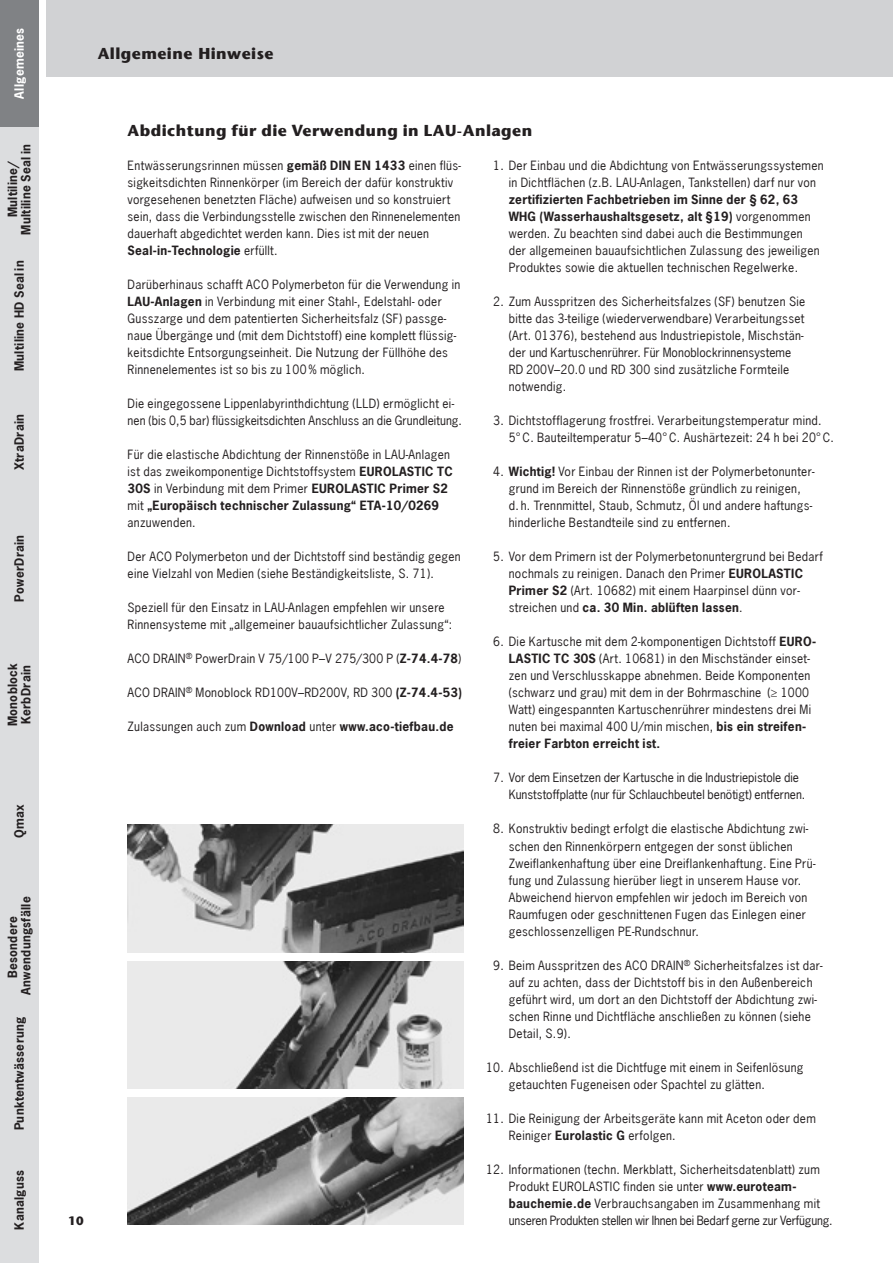
<style>
.page{position:relative;width:893px;height:1263px;background:#fff}
.page>*{position:absolute;margin:0;border:0;box-sizing:border-box;transform-origin:0 0}
.Headline{font:700 15.75px "Stone Sans";letter-spacing:.03em;color:#231f20}
.Fließtext{font:12px/17px "News Gothic";letter-spacing:.025em;color:#231f20}
.Fließtext-2{font:700 12px/13.5px "News Gothic";letter-spacing:.025em;color:#231f20;text-align:center}
.Fließtext-3{font:12px/17px "News Gothic";color:#231f20}
.Fließtext-4{font:12px/17px "News Gothic";letter-spacing:-.015em;color:#231f20}
.t1{font:700 12px "News Gothic";letter-spacing:.025em;color:#fff}
.t2{font:700 12px "Stone Sans";color:#231f20}
.s1{font-weight:700}
.s2{font-weight:400}
</style>
<div class="page">
<div style="left:0;top:0;width:38px;height:1263px;background:#dcdddf"></div>
<div style="left:0;top:0;width:38px;height:126px;background:#808285"></div>
<div style="left:47px;top:0;width:846px;height:77px;background:#d1d2d4"></div>
<img style="left:128px;top:825px;width:335px;height:127px">
<img style="left:128px;top:1097px;width:335px;height:128px">
<img style="left:128px;top:961px;width:335px;height:128px">
<p class="t1" style="left:11px;top:99px;width:72px;rotate:-90deg">Allgemeines</p>
<p class="Fließtext-2" style="left:6px;top:235px;width:92px;rotate:-90deg">Multiline/<br>Multiline Seal in</p>
<p class="Fließtext-2" style="left:12px;top:371px;width:112px;rotate:-90deg">Multiline HD Seal in</p>
<p class="Fließtext-2" style="left:12px;top:470px;width:57px;rotate:-90deg">XtraDrain</p>
<p class="Fließtext-2" style="left:12px;top:602px;width:69px;rotate:-90deg">PowerDrain</p>
<p class="Fließtext-2" style="left:6px;top:726px;width:65px;text-align:left;rotate:-90deg">Monoblock<br>KerbDrain</p>
<p class="Fließtext-2" style="left:12px;top:838px;width:35px;rotate:-90deg">Qmax</p>
<p class="Fließtext-2" style="left:6px;top:994px;width:99px;rotate:-90deg">Besondere<br>Anwendungsfälle</p>
<p class="Fließtext-2" style="left:12px;top:1130px;width:115px;rotate:-90deg">Punktentwässerung</p>
<p class="Fließtext-2" style="left:12px;top:1230px;width:61px;rotate:-90deg">Kanalguss</p>
<h1 class="Headline" style="left:98px;top:44px;width:177px">Allgemeine Hinweise</h1>
<p class="t2" style="left:68px;top:1213px;width:17px">10</p>
<p class="Headline" style="left:128px;top:121px;width:406px">Abdichtung für die Verwendung in LAU-Anlagen</p>
<p class="Fließtext" style="left:128px;top:157px;width:335px">Entwässerungsrinnen müssen <span class="s1">gemäß DIN EN 1433</span> einen flüs&shy;sigkeitsdichten Rinnenkörper (im Bereich der dafür konstruktiv vorgesehenen benetzten Fläche) aufweisen und so konstruiert sein, dass die Verbindungsstelle zwischen den Rinnenelementen dauerhaft abgedichtet werden kann. Dies ist mit der neuen <span class="s1">Seal-in-Technologie</span> erfüllt.</p>
<p class="Fließtext" style="left:128px;top:276px;width:334px">Darüberhinaus schafft ACO Polymerbeton für die Verwendung in <span class="s1">LAU-Anlagen</span> in Verbindung mit einer Stahl-, Edelstahl- oder Gusszarge und dem patentierten Sicherheitsfalz (SF) passge&shy;naue Übergänge und (mit dem Dichtstoff) eine komplett flüssig&shy;keitsdichte Entsorgungseinheit. Die Nutzung der Füllhöhe des Rinnenelementes ist so bis zu 100% möglich.</p>
<p class="Fließtext" style="left:128px;top:395px;width:336px">Die eingegossene Lippenlabyrinthdichtung (LLD) ermöglicht ei&shy;nen (bis 0,5 bar) flüssigkeitsdichten Anschluss an die Grundleitung.</p>
<p class="Fließtext" style="left:128px;top:446px;width:327px">Für die elastische Abdichtung der Rinnenstöße in LAU-Anlagen ist das zweikomponentige Dichtstoffsystem <span class="s1">EUROLASTIC TC 30S</span> in Verbindung mit dem Primer <span class="s1">EUROLASTIC Primer S2 </span>mit <span class="s1">„Europäisch technischer Zulassung“ ETA-10/0269 </span>anzuwenden.</p>
<p class="Fließtext" style="left:128px;top:548px;width:335px">Der ACO Polymerbeton und der Dichtstoff sind beständig gegen eine Vielzahl von Medien (siehe Beständigkeitsliste, S. 71).</p>
<p class="Fließtext" style="left:128px;top:599px;width:326px">Speziell für den Einsatz in LAU-Anlagen empfehlen wir unsere<br>Rinnensysteme mit „allgemeiner bauaufsichtlicher Zulassung“:</p>
<p class="Fließtext" style="left:128px;top:650px;width:335px">ACO DRAIN<sup>®</sup> PowerDrain V 75/100 P–V 275/300 P (<span class="s1">Z-74.4-78</span>)</p>
<p class="Fließtext" style="left:128px;top:684px;width:336px">ACO DRAIN<sup>®</sup> Monoblock RD100V–RD200V, RD 300 <span class="s1">(Z-74.4-53)</span></p>
<p class="Fließtext-2" style="left:128px;top:720px;width:327px"><span class="s2">Zulassungen auch zum</span> Download <span class="s2">unter</span> www.aco-tiefbau.de</p>
<p class="Fließtext" style="left:509px;top:157px;width:317px;text-indent:-15px">1. Der Einbau und die Abdichtung von Entwässerungssystemen in Dichtflächen (z.B. LAU-Anlagen, Tankstellen) darf nur von <span class="s1">zertifizierten Fachbetrieben im Sinne der § 62, 63<br>WHG (Wasserhaushaltsgesetz, alt §19)</span> vorgenommen werden. Zu beachten sind dabei auch die Bestimmungen<br>der allgemeinen bauaufsichtlichen Zulassung des jeweiligen Produktes sowie die aktuellen technischen Regelwerke.</p>
<p class="Fließtext" style="left:509px;top:293px;width:298px;text-indent:-15px">2. Zum Ausspritzen des Sicherheitsfalzes (SF) benutzen Sie bitte das 3-teilige (wiederverwendbare) Verarbeitungsset (Art. 01376), bestehend aus Industriepistole, Mischstän&shy;der und Kartuschenrührer. Für Monoblockrinnensysteme</p>
<p class="Fließtext" style="left:509px;top:361px;width:282px">RD 200V–20.0 und RD 300 sind zusätzliche Formteile</p>
<p class="Fließtext" style="left:509px;top:378px;width:59px">notwendig.</p>
<p class="Fließtext" style="left:509px;top:412px;width:327px;text-indent:-15px">3. Dichtstofflagerung frostfrei. Verarbeitungstemperatur mind.<br>5°C. Bauteiltemperatur 5–40°C. Aushärtezeit: 24 h bei 20°C.</p>
<p class="Fließtext" style="left:509px;top:463px;width:307px;text-indent:-15px">4. <span class="s1">Wichtig!</span> Vor Einbau der Rinnen ist der Polymerbetonunter&shy;grund im Bereich der Rinnenstöße gründlich zu reinigen,<br>d. h. Trennmittel, Staub, Schmutz, Öl und andere haftungs&shy;hinderliche Bestandteile sind zu entfernen.</p>
<p class="Fließtext" style="left:509px;top:548px;width:316px;text-indent:-15px">5. Vor dem Primern ist der Polymerbetonuntergrund bei Bedarf nochmals zu reinigen. Danach den Primer <span class="s1">EUROLASTIC Primer S2</span> (Art. 10682) mit einem Haarpinsel dünn vor&shy;streichen und <span class="s1">ca. 30 Min. ablüften lassen</span>.</p>
<p class="Fließtext" style="left:493px;top:633px;width:324px">6. Die Kartusche mit dem 2-komponentigen Dichtstoff <span class="s1">EURO-</span></p>
<p class="Fließtext" style="left:509px;top:650px;width:304px"><span class="s1">LASTIC TC 30S</span> (Art. 10681) in den Mischständer einset&shy;zen und Verschlusskappe abnehmen. Beide Komponenten (schwarz und grau) mit dem in der Bohrmaschine (≥ 1000<br>Watt) eingespannten Kartuschenrührer mindestens drei Mi nuten bei maximal 400 U/min mischen, <span class="s1">bis ein streifen-</span></p>
<p class="Fließtext-2" style="left:509px;top:737px;width:153px">freier Farbton erreicht ist.</p>
<p class="Fließtext-3" style="left:509px;top:769px;width:298px;text-indent:-15px">7. Vor dem Einsetzen der Kartusche in die Industriepistole die<br>Kunststoffplatte (nur für Schlauchbeutel benötigt) entfernen.</p>
<p class="Fließtext" style="left:509px;top:820px;width:308px;text-indent:-15px">8. Konstruktiv bedingt erfolgt die elastische Abdichtung zwi&shy;schen den Rinnenkörpern entgegen der sonst üblichen Zweiflankenhaftung über eine Dreiflankenhaftung. Eine Prü&shy;fung und Zulassung hierüber liegt in unserem Hause vor.<br>Abweichend hiervon empfehlen wir jedoch im Bereich von Raumfugen oder geschnittenen Fugen das Einlegen einer geschlossenzelligen PE-Rundschnur.</p>
<p class="Fließtext" style="left:509px;top:956px;width:315px;text-indent:-15px">9. Beim Ausspritzen des ACO DRAIN<sup>®</sup> Sicherheitsfalzes ist dar&shy;auf zu achten, dass der Dichtstoff bis in den Außenbereich geführt wird, um dort an den Dichtstoff der Abdichtung zwi&shy;schen Rinne und Dichtfläche anschließen zu können (siehe Detail, S.9).</p>
<p class="Fließtext" style="left:509px;top:1058px;width:296px;text-indent:-23px">10. Abschließend ist die Dichtfuge mit einem in Seifenlösung getauchten Fugeneisen oder Spachtel zu glätten.</p>
<p class="Fließtext" style="left:509px;top:1109px;width:309px;text-indent:-23px">11. Die Reinigung der Arbeitsgeräte kann mit Aceton oder dem<br>Reiniger <span class="s1">Eurolastic G</span> erfolgen.</p>
<p class="Fließtext" style="left:486px;top:1160px;width:335px;text-align:center">12. Informationen (techn. Merkblatt, Sicherheitsdatenblatt) zum<br>Produkt EUROLASTIC finden sie unter <span class="s1">www.euroteam-</span></p>
<p class="Fließtext-4" style="left:509px;top:1194px;width:325px"><span class="s1">bauchemie.de</span> Verbrauchsangaben im Zusammenhang mit unseren Produkten stellen wir Ihnen bei Bedarf gerne zur Verfügung.</p>
</div>
